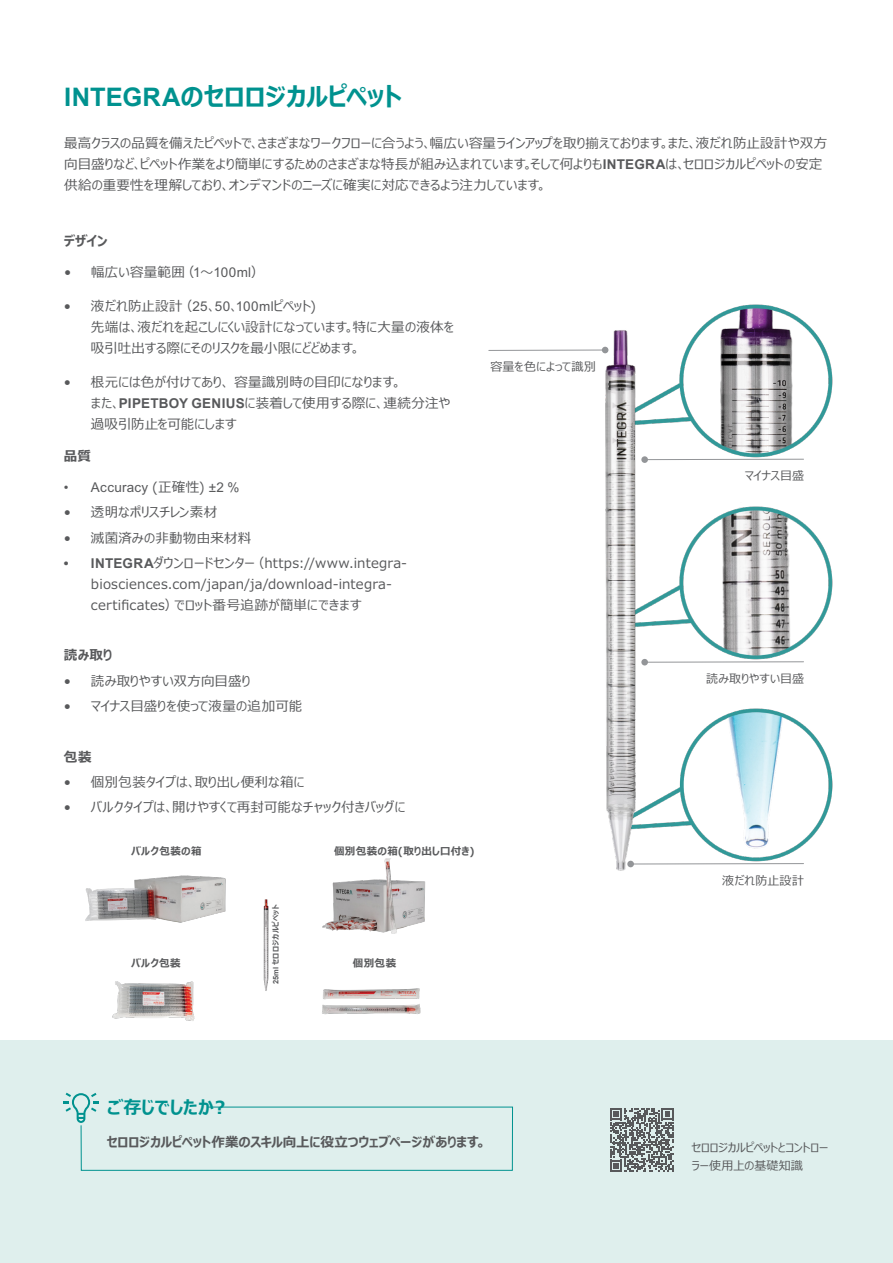
<style>
.page{position:relative;width:893px;height:1263px;background:#fff}
.page>*{position:absolute;margin:0;border:0;box-sizing:border-box;transform-origin:0 0}
.t1{font:700 25.5px "Meiryo UI";letter-spacing:-.01em;color:#00928f}
.t2{font:700 18px "Meiryo UI";letter-spacing:-.005em;color:#00928f}
.t3{font:13.5px/21px "Meiryo UI";letter-spacing:.015em;color:#58595b}
.t4{font:700 13.5px "Meiryo UI";letter-spacing:-.01em;color:#58595b}
.t5{font:13.5px "Arial";letter-spacing:.02em;color:#58595b}
.t6{font:12px/18px "Meiryo UI";color:#58595b}
.t7{font:12px "Meiryo UI";letter-spacing:.025em;color:#58595b}
.t8{font:700 10.5px "Meiryo UI";letter-spacing:.035em;color:#58595b}
.t9{font:700 7.5px "Meiryo UI";letter-spacing:.02em;color:#58595b}
.s1{font-family:"Arial"}
.s2{font-family:"Arial";font-weight:700}
.s3{font-family:"Meiryo UI"}
</style>
<div class="page">
<div style="left:0;top:1040px;width:893px;height:223px;background:#dfefed"></div>
<svg style="left:610px;top:1108px;width:64px;height:64px"></svg>
<svg style="left:64px;top:1093px;width:449px;height:78px"></svg>
<img style="left:85px;top:858px;width:341px;height:163px">
<img style="left:638px;top:304px;width:195px;height:159px">
<img style="left:638px;top:506px;width:195px;height:160px">
<img style="left:638px;top:708px;width:195px;height:157px">
<hr style="left:489px;top:350px;width:116px;height:1px;background:#939598">
<img style="left:589px;top:330px;width:49px;height:541px">
<h1 class="t1" style="left:64px;top:79px;width:339px"><span class="s1">INTEGRA</span>のセロロジカルピペット</h1>
<p class="t3" style="left:64px;top:133px;width:764px">最高クラスの品質を備えたピペットで、さまざまなワークフローに合うよう、幅広い容量ラインアップを取り揃えております。また、液だれ防止設計や双方向目盛りなど、ピペット作業をより簡単にするためのさまざまな特長が組み込まれています。そして何よりも<span class="s2">INTEGRA</span>は、セロロジカルピペットの安定供給の重要性を理解しており、オンデマンドのニーズに確実に対応できるよう注力しています。</p>
<p class="t4" style="left:64px;top:231px;width:45px">デザイン</p>
<p class="t3" style="left:64px;top:263px;width:202px">• 幅広い容量範囲（<span class="s1">1</span>～<span class="s1">100ml</span>）</p>
<p class="t3" style="left:91px;top:296px;width:364px;text-indent:-27px">• 液だれ防止設計（<span class="s1">25</span>、<span class="s1">50</span>、<span class="s1">100ml</span>ピペット)<br>先端は、液だれを起こしにくい設計になっています。特に大量の液体を吸引吐出する際にそのリスクを最小限にどどめます。</p>
<p class="t3" style="left:91px;top:372px;width:361px;text-indent:-27px">• 根元には色が付けてあり、 容量識別時の目印になります。<br>また、<span class="s2">PIPETBOY GENIUS</span>に装着して使用する際に、連続分注や過吸引防止を可能にします</p>
<p class="t4" style="left:64px;top:446px;width:29px">品質</p>
<p class="t5" style="left:64px;top:479px;width:177px">• Accuracy <span class="s3">(正確性)</span> ±2 %</p>
<p class="t3" style="left:64px;top:503px;width:155px">• 透明なポリスチレン素材</p>
<p class="t3" style="left:64px;top:528px;width:189px">• 滅菌済みの非動物由来材料</p>
<p class="t3" style="left:91px;top:553px;width:318px;text-indent:-27px"><span class="s2">• INTEGRA</span>ダウンロードセンター（https://www.integra&shy;biosciences.com/japan/ja/download-integra&shy;certificates）でロット番号追跡が簡単にできます</p>
<p class="t4" style="left:64px;top:646px;width:50px">読み取り</p>
<p class="t3" style="left:64px;top:671px;width:188px">• 読み取りやすい双方向目盛り</p>
<p class="t3" style="left:64px;top:696px;width:240px">• マイナス目盛りを使って液量の追加可能</p>
<p class="t4" style="left:64px;top:747px;width:29px">包装</p>
<p class="t3" style="left:64px;top:772px;width:242px">• 個別包装タイプは、取り出し便利な箱に</p>
<p class="t3" style="left:64px;top:797px;width:343px">• バルクタイプは、開けやすくて再封可能なチャック付きバッグに</p>
<p class="t8" style="left:131px;top:844px;width:72px">バルク包装の箱</p>
<p class="t8" style="left:334px;top:844px;width:142px">個別包装の箱(取り出し口付き)</p>
<p class="t6" style="left:490px;top:358px;width:107px">容量を色によって識別</p>
<p class="t8" style="left:131px;top:956px;width:51px">バルク包装</p>
<p class="t9" style="left:271px;top:984px;width:82px;rotate:-90deg"><span class="s1">25ml</span> セロロジカルピペット</p>
<p class="t8" style="left:353px;top:956px;width:45px">個別包装</p>
<h2 class="t2" style="left:107px;top:1095px;width:124px">ご存じでしたか？</h2>
<p class="t4" style="left:107px;top:1132px;width:381px">セロロジカルピペット作業のスキル向上に役立つウェブページがあります。</p>
<p class="t6" style="left:745px;top:468px;width:61px">マイナス目盛</p>
<p class="t6" style="left:706px;top:670px;width:99px">読み取りやすい目盛</p>
<p class="t7" style="left:722px;top:872px;width:83px">液だれ防止設計</p>
<p class="t6" style="left:691px;top:1140px;width:139px">セロロジカルピペットとコントローラー使用上の基礎知識</p>
</div>
